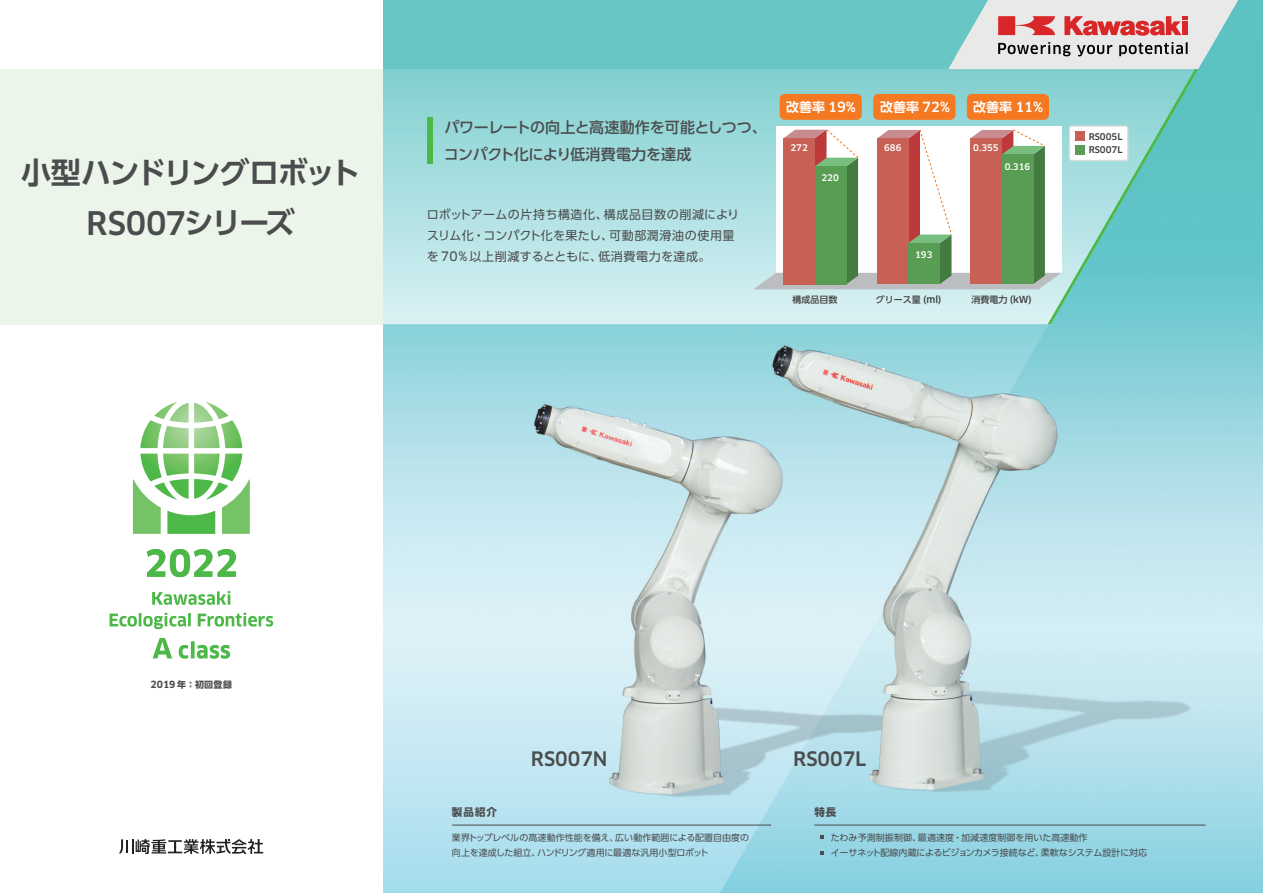
<style>
.page{position:relative;width:1263px;height:893px;background:#fff}
.page>*{position:absolute;margin:0;border:0;box-sizing:border-box;transform-origin:0 0}
.t1{font:500 31.8px "Clan Pro";letter-spacing:-.005em;color:#4b4c4d}
.t2{font:700 30px "UD Shin Go Pro De";letter-spacing:-.055em;color:#4b4c4d}
.t3{font:500 19.5px "Clan Pro";color:#4b4c4d}
.t4{font:500 15px/27px "UD Shin Go Pro";letter-spacing:-.015em;color:#4b4c4d}
.t5{font:700 12.9px "UD Shin Go Pro De";color:#fff}
.t6{font:12px/21px "UD Shin Go Pro";letter-spacing:.04em;color:#4b4c4d}
.t7{font:700 10.5px "UD Shin Go Pro";letter-spacing:.1em;color:#4b4c4d}
.t8{font:9px/15.1px "UD Shin Go Pro";letter-spacing:-.005em;color:#4b4c4d}
.t9{font:500 9px "UD Shin Go Pro";color:#3e3e3f}
.t10{font:500 9px "Clan Pro";color:#fff}
.t11{font:500 9px/13.4px "Clan Pro";color:#3e3e3f}
.t12{font:700 9px "UD Shin Go Pro";color:#4b4c4d}
.s1{font-family:"UD Shin Go Pro De";font-weight:700;font-size:30px}
.s2{font-family:"Clan Pro News";font-size:12.75px}
.s3{font-family:"Clan Pro";font-weight:500;font-size:13.8px}
.s4{font-family:"Clan Pro";font-size:9.6px}
.s5{font-family:"Clan Pro";font-size:9.75px}
</style>
<div class="page">
<img style="left:383px;top:0;width:880px;height:893px">
<svg style="left:383px;top:69px;width:370px;height:255px"></svg>
<div style="left:0;top:69px;width:382px;height:255px;background:#ecf5e9"></div>
<svg style="left:120px;top:839px;width:143px;height:15px"></svg>
<svg style="left:152px;top:591px;width:79px;height:14px"></svg>
<svg style="left:110px;top:613px;width:81px;height:16px"></svg>
<svg style="left:198px;top:613px;width:75px;height:14px"></svg>
<svg style="left:140px;top:402px;width:102px;height:46px"></svg>
<svg style="left:133px;top:454px;width:117px;height:80px"></svg>
<svg style="left:147px;top:549px;width:89px;height:28px"></svg>
<svg style="left:153px;top:638px;width:19px;height:20px"></svg>
<svg style="left:179px;top:645px;width:9px;height:14px"></svg>
<svg style="left:191px;top:641px;width:4px;height:17px"></svg>
<svg style="left:197px;top:645px;width:33px;height:14px"></svg>
<svg style="left:753px;top:0;width:485px;height:324px"></svg>
<div style="left:1069px;top:126px;width:59px;height:34px;background:#fff;border-radius:3px"></div>
<div style="left:1069px;top:125px;width:59px;height:36px;border:1px solid #dcdddf;border-radius:3px"></div>
<div style="left:1075px;top:132px;width:9px;height:9px;background:#c86054"></div>
<div style="left:1075px;top:145px;width:9px;height:9px;background:#599c53"></div>
<svg style="left:820px;top:836px;width:4px;height:3px"></svg>
<svg style="left:820px;top:851px;width:4px;height:3px"></svg>
<hr style="left:452px;top:825px;width:319px;height:1px;background:#4b4c4d">
<hr style="left:814px;top:825px;width:391px;height:1px;background:#4b4c4d">
<div style="left:427px;top:118px;width:5px;height:46px;background:#4cb848"></div>
<h2 class="t2" style="left:21px;top:149px;width:340px">小型ハンドリングロボット</h2>
<h1 class="t1" style="left:86px;top:204px;width:210px">RS007<span class="s1">シリーズ</span></h1>
<h3 class="t4" style="left:444px;top:113px;width:325px">パワーレートの向上と高速動作を可能としつつ、コンパクト化により低消費電力を達成</h3>
<h3 class="t6" style="left:427px;top:204px;width:314px">ロボットアームの片持ち構造化、構成品目数の削減によりスリム化・コンパクト化を果たし、可動部潤滑油の使用量を<span class="s2">70%</span> 以上削減するとともに、低消費電力を達成。</h3>
<h3 class="t5" style="left:786px;top:96px;width:71px">改善率 <span class="s3">19%</span></h3>
<h3 class="t5" style="left:880px;top:96px;width:71px">改善率 <span class="s3">72%</span></h3>
<h3 class="t5" style="left:973px;top:96px;width:71px">改善率 <span class="s3">11%</span></h3>
<p class="t10" style="left:790px;top:143px;width:19px">272</p>
<p class="t10" style="left:821px;top:173px;width:19px">220</p>
<p class="t9" style="left:792px;top:292px;width:46px">構成品目数</p>
<p class="t10" style="left:884px;top:143px;width:19px">686</p>
<p class="t10" style="left:973px;top:143px;width:27px">0.355</p>
<p class="t10" style="left:1005px;top:161px;width:27px">0.316</p>
<p class="t10" style="left:915px;top:250px;width:19px">193</p>
<p class="t9" style="left:876px;top:292px;width:67px">グリース量 <span class="s4">(ml)</span></p>
<p class="t9" style="left:971px;top:292px;width:62px">消費電力 <span class="s4">(kW)</span></p>
<p class="t11" style="left:1089px;top:130px;width:35px">RS005L<br>RS007L</p>
<p class="t12" style="left:151px;top:677px;width:83px"><span class="s5">2019</span> 年：初回登録</p>
<h3 class="t3" style="left:531px;top:747px;width:78px">RS007N</h3>
<h3 class="t3" style="left:793px;top:747px;width:75px">RS007L</h3>
<p class="t7" style="left:452px;top:803px;width:47px">製品紹介</p>
<p class="t8" style="left:452px;top:830px;width:299px">業界トップレベルの高速動作性能を備え、広い動作範囲による配置自由度の向上を達成した組立、ハンドリング適用に最適な汎用小型ロボット</p>
<p class="t7" style="left:814px;top:803px;width:24px">特長</p>
<p class="t8" style="left:831px;top:830px;width:318px">たわみ予測制振制御、最適速度・加減速度制御を用いた高速動作<br>イーサネット配線内蔵によるビジョンカメラ接続など、柔軟なシステム設計に対応</p>
</div>
